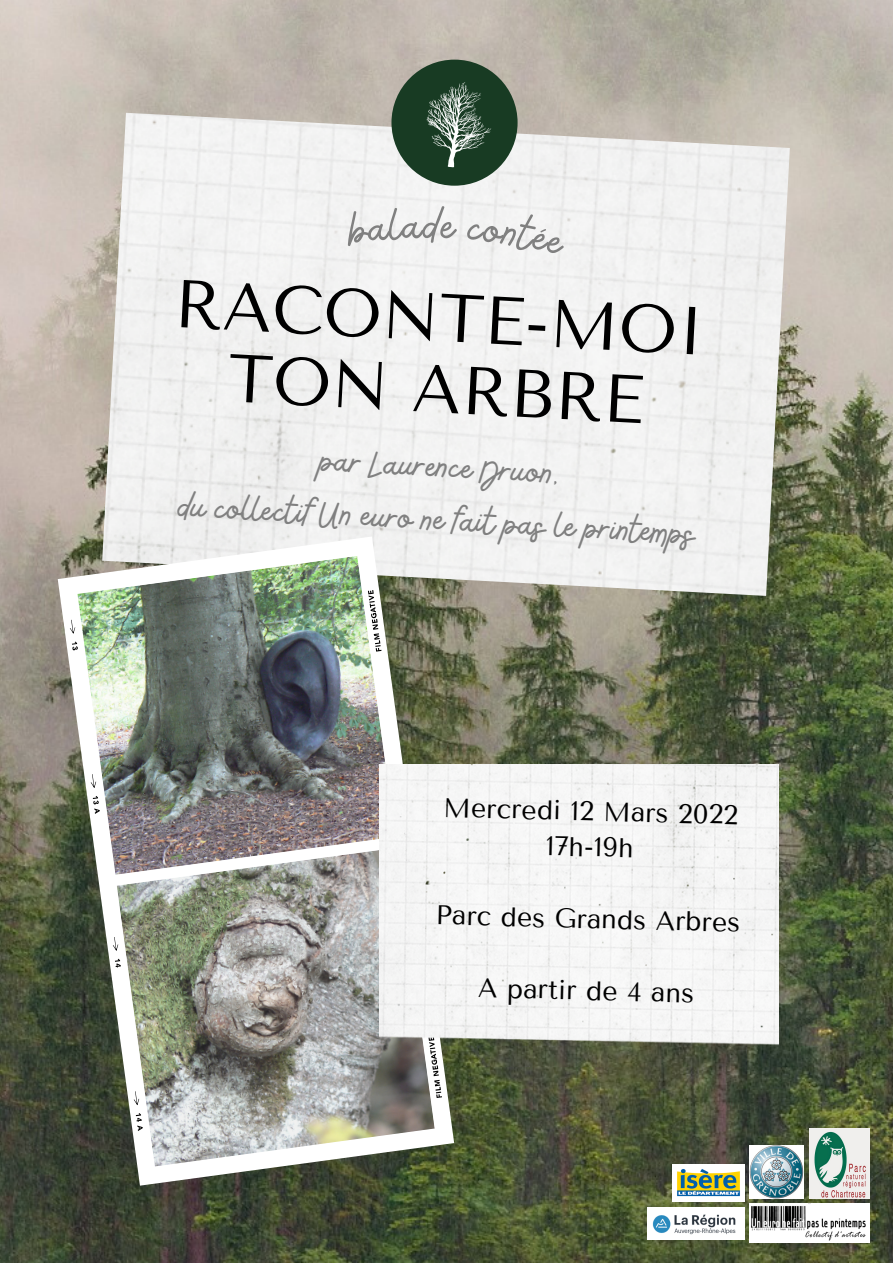
<style>
.page{position:relative;width:893px;height:1263px;background:#fff}
.page>*{position:absolute;margin:0;border:0;box-sizing:border-box;transform-origin:0 0}
.t1{font:67.5px/71.5px "Tenor Sans";color:#000;text-align:center}
.t2{font:51px "Bellaboo";color:#808080}
.t3{font:41.1px "Bellaboo";color:#808080}
.t4{font:26.85px "Tenor Sans";color:#000}
</style>
<div class="page">
<img style="left:0;top:0;width:893px;height:1263px">
<img style="left:102px;top:113px;width:688px;height:483px">
<svg style="left:58px;top:536px;width:396px;height:649px"></svg>
<img style="left:117px;top:1138px;width:318px;height:28px">
<img style="left:77px;top:556px;width:318px;height:23px">
<img style="left:69px;top:579px;width:373px;height:559px">
<img style="left:379px;top:764px;width:399px;height:281px">
<div style="left:391px;top:60px;width:126px;height:126px;background:#183b23;border-radius:50%"></div>
<svg style="left:426px;top:82px;width:71px;height:90px"></svg>
<img style="left:750px;top:1204px;width:120px;height:39px">
<img style="left:672px;top:1164px;width:73px;height:38px">
<img style="left:809px;top:1128px;width:60px;height:70px">
<img style="left:647px;top:1207px;width:98px;height:32px">
<img style="left:750px;top:1145px;width:53px;height:53px">
<div style="left:343px;top:207px;width:81px;height:39px;background:#f3f3f3"></div>
<svg style="left:440px;top:221px;width:17px;height:18px"></svg>
<div style="left:466px;top:212px;width:100px;height:44px;background:#f3f3f3"></div>
<p class="t2" style="left:422px;top:193px;width:18px">d</p>
<p class="t1" style="left:176px;top:269px;width:532px;rotate:3deg">RACONTE-MOI<br>TON ARBRE</p>
<p class="t3" style="left:320px;top:434px;width:242px;rotate:3deg">par Laurence Druon,</p>
<p class="t3" style="left:179px;top:480px;width:520px;rotate:3deg">du collectif Un euro ne fait pas le printemps</p>
<p class="t4" style="left:443px;top:793px;width:296px;rotate:1deg">Mercredi 12 Mars 2022</p>
<p class="t4" style="left:546px;top:831px;width:89px;rotate:1deg">17h-19h</p>
<p class="t4" style="left:436px;top:900px;width:306px;rotate:1deg">Parc des Grands Arbres</p>
<p class="t4" style="left:478px;top:973px;width:218px;rotate:1deg">A partir de 4 ans</p>
</div>
